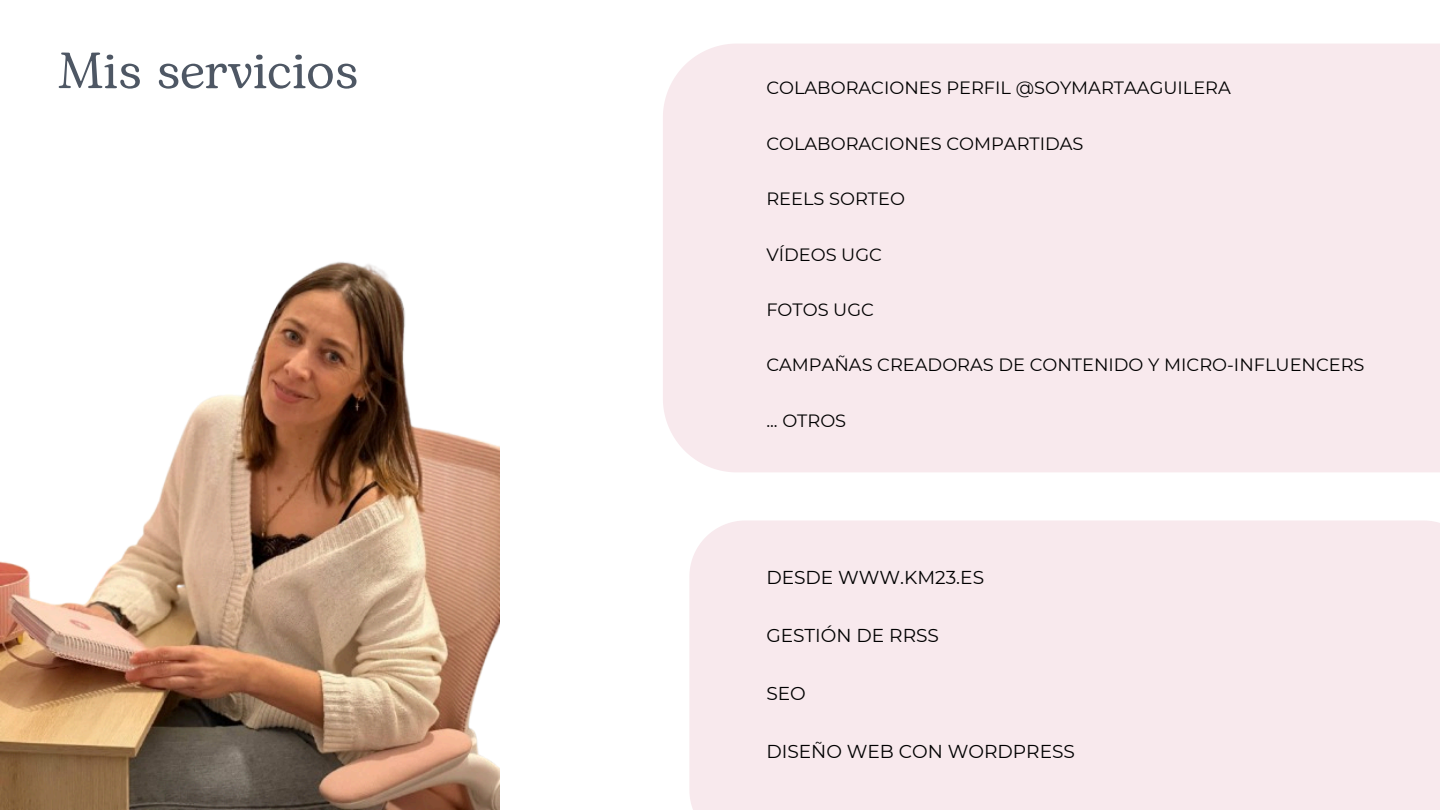
<style>
.page{position:relative;width:1440px;height:810px;background:#fff}
.page>*{position:absolute;margin:0;border:0;box-sizing:border-box;transform-origin:0 0}
.t1{font:50.6px "Bogart";color:#4e5764}
.t2{font:18.6px "Montserrat";color:#000}
.t3{font:17.8px "Montserrat";color:#000}
</style>
<div class="page">
<img style="left:0;top:262px;width:500px;height:548px">
<div style="left:663px;top:44px;width:777px;height:428px;background:#f8e9ed"></div>
<div style="left:689px;top:520px;width:751px;height:290px;background:#f8e9ed"></div>
<h1 class="t1" style="left:58px;top:34px;width:302px">Mis servicios</h1>
<p class="t3" style="left:766px;top:77px;width:466px">COLABORACIONES PERFIL @SOYMARTAAGUILERA</p>
<p class="t3" style="left:766px;top:133px;width:319px">COLABORACIONES COMPARTIDAS</p>
<p class="t3" style="left:766px;top:188px;width:140px">REELS SORTEO</p>
<p class="t3" style="left:766px;top:243px;width:117px">VÍDEOS UGC</p>
<p class="t3" style="left:766px;top:299px;width:109px">FOTOS UGC</p>
<p class="t3" style="left:766px;top:354px;width:600px">CAMPAÑAS CREADORAS DE CONTENIDO Y MICRO-INFLUENCERS</p>
<p class="t3" style="left:766px;top:410px;width:81px">... OTROS</p>
<p class="t2" style="left:766px;top:566px;width:219px">DESDE WWW.KM23.ES</p>
<p class="t2" style="left:766px;top:624px;width:174px">GESTIÓN DE RRSS</p>
<p class="t2" style="left:766px;top:682px;width:41px">SEO</p>
<p class="t2" style="left:766px;top:740px;width:310px">DISEÑO WEB CON WORDPRESS</p>
</div>
